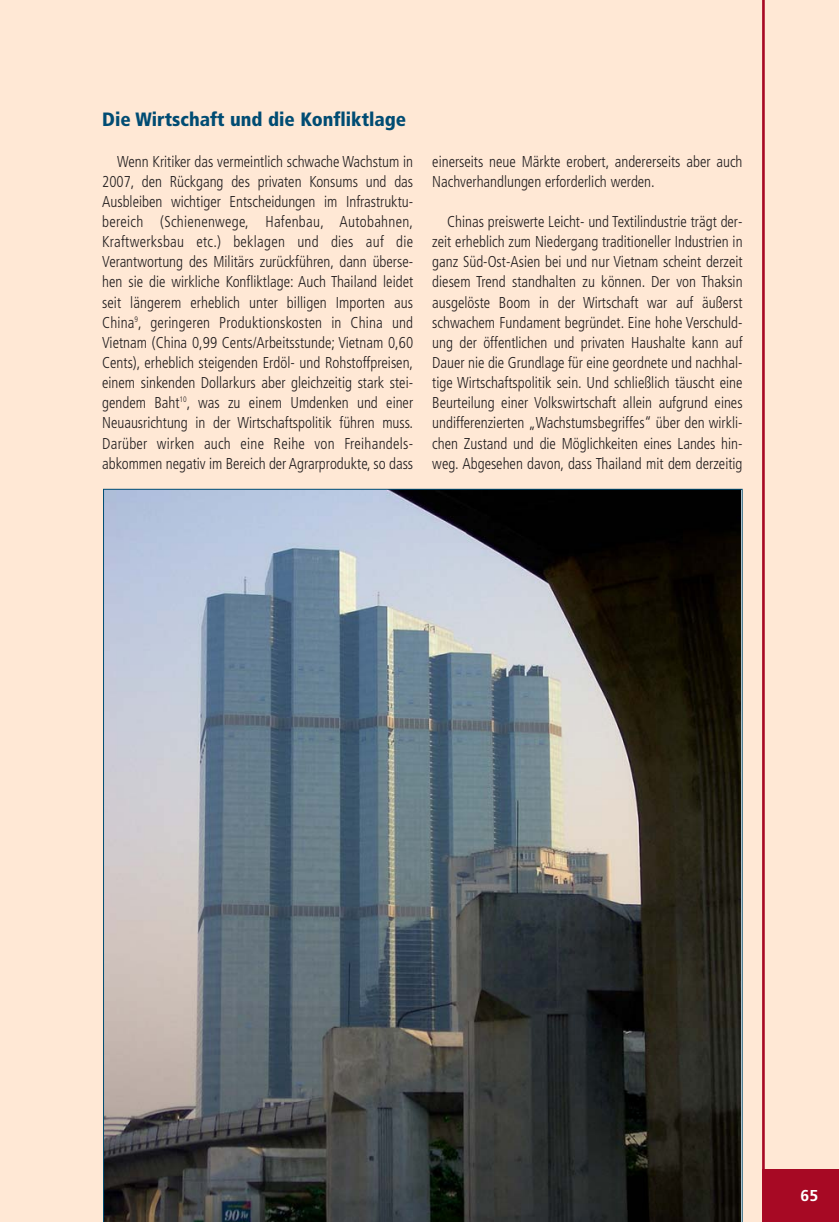
<style>
.page{position:relative;width:839px;height:1222px;background:#fff}
.page>*{position:absolute;margin:0;border:0;box-sizing:border-box;transform-origin:0 0}
.t1{font:900 condensed 19.25px "Frutiger";color:#004c73}
.t2{font:300 condensed 15.75px/20.1px "Frutiger";color:#231f20;text-align:justify;scale:.95 1}
.t3{font:700 15.75px "Frutiger";color:#fff}
</style>
<div class="page">
<div style="left:0;top:0;width:838px;height:1221px;background:#ffe8d5"></div>
<hr style="left:762px;top:0;width:2px;height:1221px;background:#a70924">
<div style="left:762px;top:1169px;width:76px;height:52px;background:#a70924"></div>
<svg style="left:103px;top:489px;width:639px;height:732px;background:#5f6569"></svg>
<p class="t1" style="left:102px;top:112px;width:305px">Die Wirtschaft und die Konfliktlage</p>
<p class="t2" style="left:102px;top:152px;width:329px;text-indent:15px">Wenn Kritiker das vermeintlich schwache Wachstum in 2007, den Rückgang des privaten Konsums und das Ausbleiben wichtiger Entscheidungen im Infrastruktu - bereich (Schienenwege, Hafenbau, Autobahnen, Kraftwerksbau etc.) beklagen und dies auf die Verantwortung des Militärs zurückführen, dann überse&shy;hen sie die wirkliche Konfliktlage: Auch Thailand leidet seit längerem erheblich unter billigen Importen aus China<sup>9</sup>, geringeren Produktionskosten in China und Vietnam (China 0,99 Cents/Arbeitsstunde; Vietnam 0,60<br>Cents), erheblich steigenden Erdöl- und Rohstoffpreisen, einem sinkenden Dollarkurs aber gleichzeitig stark stei&shy;gendem Baht<sup>10</sup>, was zu einem Umdenken und einer Neuausrichtung in der Wirt schaftspolitik führen muss.<br>Darüber wirken auch eine Reihe von Freihandels - abkommen negativ im Bereich der Agrarprodukte, so dass</p>
<p class="t2" style="left:432px;top:152px;width:328px">einerseits neue Märkte erobert, andererseits aber auch<br>Nach ver handlungen erforderlich werden.</p>
<p class="t2" style="left:432px;top:213px;width:328px;text-indent:15px">Chinas preiswerte Leicht- und Textilindustrie trägt der&shy;zeit erheblich zum Niedergang traditioneller Industrien in ganz Süd-Ost-Asien bei und nur Vietnam scheint derzeit diesem Trend standhalten zu können. Der von Thaksin ausgelöste Boom in der Wirtschaft war auf äußerst schwachem Fundament begründet. Eine hohe Ver schuld - ung der öffentlichen und privaten Haushalte kann auf Dauer nie die Grundlage für eine geordnete und nachhal&shy;tige Wirtschaftspolitik sein. Und schließlich täuscht eine Beurteilung einer Volkswirtschaft allein aufgrund eines undifferenzierten „Wachstumsbegriffes“ über den wirkli&shy;chen Zustand und die Möglichkeiten eines Landes hin&shy;weg. Abgesehen davon, dass Thailand mit dem derzeitig</p>
<p class="t3" style="left:800px;top:1188px;width:19px">65</p>
</div>
